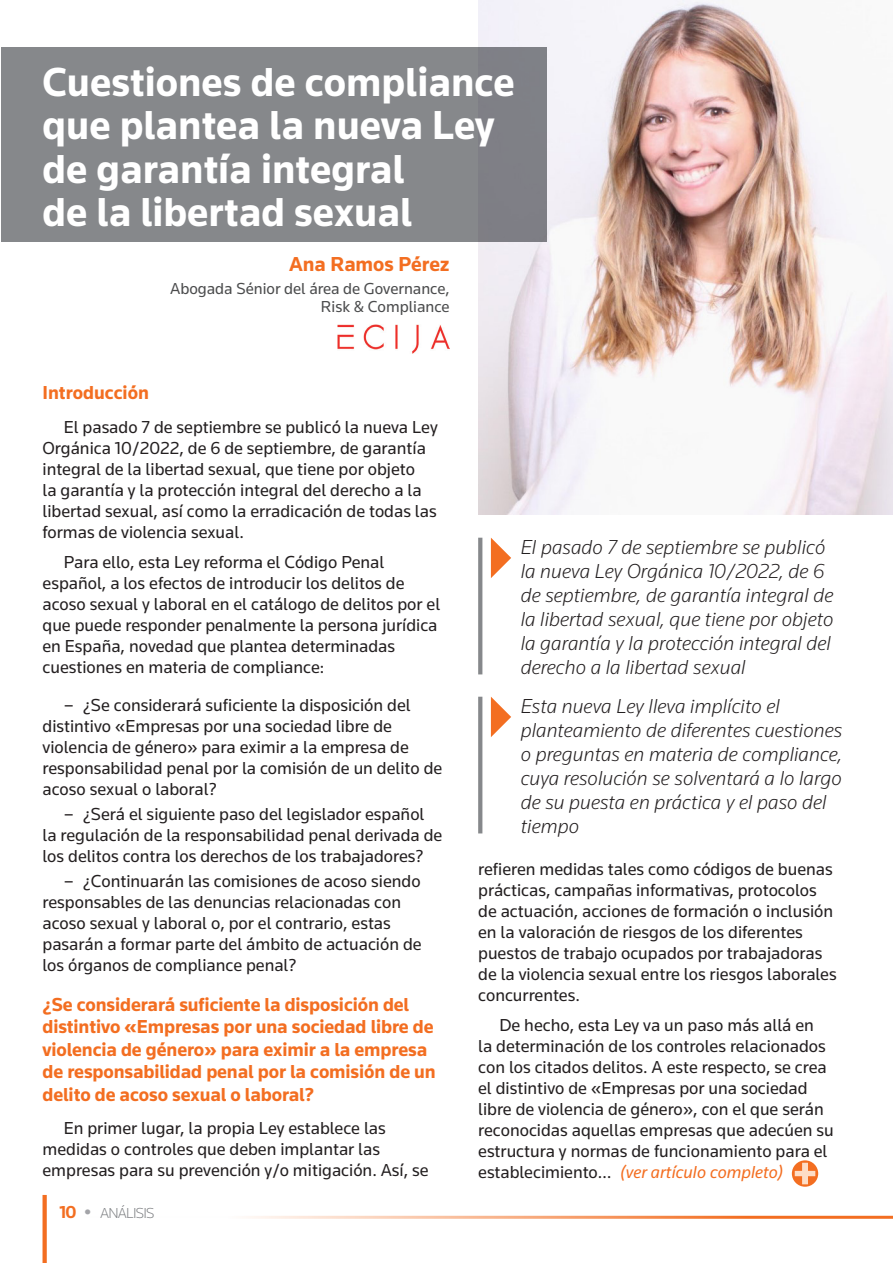
<style>
.page{position:relative;width:893px;height:1263px;background:#fff}
.page>*{position:absolute;margin:0;border:0;box-sizing:border-box;transform-origin:0 0}
.titulo{font:700 42px/43.5px "Knowledge";color:#fff}
.bocata{font:italic 300 21px/24px "Knowledge";color:#231f20}
.autor{font:700 21px "Knowledge";color:#f36e21}
.ladillo{font:700 19.5px/22.5px "Knowledge";letter-spacing:-.005em;color:#f36e21}
.parrafo{font:18px/21px "Knowledge";color:#231f20}
.parrafo-sep{font:18px/21px "Knowledge";color:#231f20}
.parrafo-2{font:italic 18px "Knowledge";color:#f36e21}
.t1{font:700 18px "Knowledge";color:#f36e21}
.cargo{font:16.5px/18px "Knowledge";color:#4b4c4d;text-align:right}
.t2{font:300 15px "Knowledge";color:#808285}
</style>
<div class="page">
<hr style="left:84px;top:1216px;width:809px;height:3px;background:#f36e21">
<svg style="left:43px;top:1195px;width:4px;height:68px"></svg>
<img style="left:478px;top:0;width:415px;height:515px">
<div style="left:1px;top:48px;width:545px;height:194px;background:#86888b"></div>
<img style="left:338px;top:325px;width:112px;height:28px">
<svg style="left:478px;top:538px;width:4px;height:136px"></svg>
<svg style="left:491px;top:538px;width:20px;height:40px"></svg>
<svg style="left:478px;top:697px;width:4px;height:136px"></svg>
<svg style="left:491px;top:697px;width:20px;height:40px"></svg>
<svg style="left:792px;top:1160px;width:26px;height:27px"></svg>
<svg style="left:795px;top:1163px;width:20px;height:21px"></svg>
<p class="titulo" style="left:43px;top:59px;width:474px">Cuestiones de compliance que plantea la nueva Ley de garantía integral<br>de la libertad sexual</p>
<p class="autor" style="left:289px;top:251px;width:162px">Ana Ramos Pérez</p>
<p class="cargo" style="left:170px;top:279px;width:281px">Abogada Sénior del área de Governance,<br>Risk &amp; Compliance</p>
<p class="ladillo" style="left:43px;top:381px;width:108px">Introducción</p>
<p class="parrafo" style="left:43px;top:416px;width:397px;text-indent:21px">El pasado 7 de septiembre se publicó la nueva Ley Orgánica 10/2022, de 6 de septiembre, de garantía integral de la libertad sexual, que tiene por objeto<br>la garantía y la protección integral del derecho a la libertad sexual, así como la erradicación de todas las formas de violencia sexual.</p>
<p class="parrafo" style="left:43px;top:551px;width:399px;text-indent:21px">Para ello, esta Ley reforma el Código Penal español, a los efectos de introducir los delitos de acoso sexual y laboral en el catálogo de delitos por el que puede responder penalmente la persona jurídica en España, novedad que plantea determinadas cuestiones en materia de compliance:</p>
<p class="parrafo-sep" style="left:43px;top:694px;width:401px;text-indent:21px">– ¿Se considerará suficiente la disposición del distintivo «Empresas por una sociedad libre de violencia de género» para eximir a la empresa de responsabilidad penal por la comisión de un delito de acoso sexual o laboral?</p>
<p class="parrafo" style="left:43px;top:803px;width:401px;text-indent:21px">– ¿Será el siguiente paso del legislador español la regulación de la responsabilidad penal derivada de los delitos contra los derechos de los trabajadores?</p>
<p class="parrafo" style="left:43px;top:870px;width:381px;text-indent:21px">– ¿Continuarán las comisiones de acoso siendo responsables de las denuncias relacionadas con acoso sexual y laboral o, por el contrario, estas pasarán a formar parte del ámbito de actuación de los órganos de compliance penal?</p>
<p class="ladillo" style="left:43px;top:992px;width:395px">¿Se considerará suficiente la disposición del distintivo «Empresas por una sociedad libre de violencia de género» para eximir a la empresa de responsabilidad penal por la comisión de un delito de acoso sexual o laboral?</p>
<p class="parrafo" style="left:43px;top:1117px;width:388px;text-indent:21px">En primer lugar, la propia Ley establece las medidas o controles que deben implantar las empresas para su prevención y/o mitigación. Así, se</p>
<p class="t1" style="left:60px;top:1201px;width:18px">10</p>
<p class="t2" style="left:100px;top:1204px;width:33px">ANÁLISIS</p>
<p class="bocata" style="left:521px;top:535px;width:314px">El pasado 7 de septiembre se publicó la nueva Ley Orgánica 10/2022, de 6 de septiembre, de garantía integral de la libertad sexual, que tiene por objeto la garantía y la protección integral del derecho a la libertad sexual</p>
<p class="bocata" style="left:521px;top:694px;width:323px">Esta nueva Ley lleva implícito el planteamiento de diferentes cuestiones o preguntas en materia de compliance, cuya resolución se solventará a lo largo de su puesta en práctica y el paso del tiempo</p>
<p class="parrafo" style="left:478px;top:858px;width:360px">refieren medidas tales como códigos de buenas prácticas, campañas informativas, protocolos de actuación, acciones de formación o inclusión en la valoración de riesgos de los diferentes puestos de trabajo ocupados por trabajadoras de la violencia sexual entre los riesgos laborales concurrentes.</p>
<p class="parrafo" style="left:478px;top:1014px;width:357px;text-indent:21px">De hecho, esta Ley va un paso más allá en<br>la determinación de los controles relacionados con los citados delitos. A este respecto, se crea el distintivo de «Empresas por una sociedad libre de violencia de género», con el que serán reconocidas aquellas empresas que adecúen su estructura y normas de funcionamiento para el establecimiento…</p>
<p class="parrafo-2" style="left:621px;top:1161px;width:164px">(ver artículo completo)</p>
</div>
